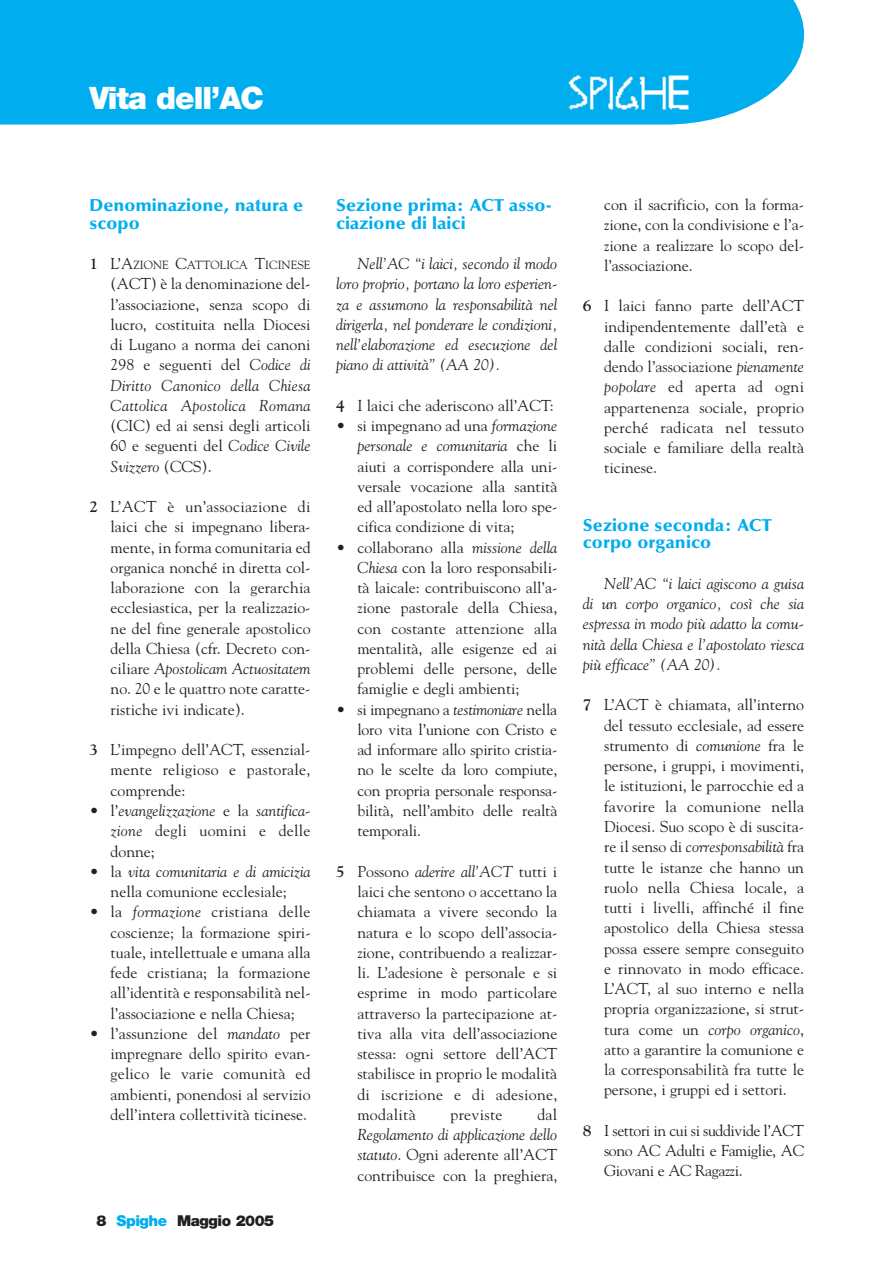
<style>
.page{position:relative;width:893px;height:1262px;background:#fff}
.page>*{position:absolute;margin:0;border:0;box-sizing:border-box;transform-origin:0 0}
.t1{font:900 30.9px "Helvetica Neue";letter-spacing:-.035em;color:#fff}
.t2{font:900 17.25px/17.2px "Optima";letter-spacing:.005em;color:#00aeef;scale:1.04 1}
.t3{font:15.75px/20.2px "Goudy";color:#231f20;text-align:justify}
.t4{font:italic 15.75px/20.2px "Goudy";color:#231f20;text-align:justify}
.t5{font:15.75px "Goudy";letter-spacing:.02em;color:#231f20}
.t6{font:900 15px "Helvetica Neue";letter-spacing:-.035em;color:#231f20}
.t7{font:11.85px "Goudy";color:#231f20}
.s1{font-weight:700;font-size:15.75px}
.s2{font-size:15.75px}
.s3{font-style:italic}
.s4{font-weight:700}
.s5{font-style:normal}
.s6{color:#00aeef}
</style>
<div class="page">
<div style="left:0;top:0;width:804px;height:124px;background:#00aeef"></div>
<img style="left:566px;top:74px;width:122px;height:37px">
<h1 class="t1" style="left:89px;top:87px;width:176px">Vita dell’AC</h1>
<p class="t2" style="left:89px;top:198px;width:207px">Denominazione, natura e scopo</p>
<p class="t7" style="left:89px;top:260px;width:223px"><span class="s1">1</span> <span class="s2">L’A</span>ZIONE <span class="s2">C</span>ATTOLICA <span class="s2">T</span>ICINESE</p>
<p class="t3" style="left:111px;top:275px;width:201px">(ACT) è la denominazione del&shy;l’associazione, senza scopo di lucro, costituita nella Diocesi di Lugano a norma dei canoni 298 e seguenti del <span class="s3">Codice di Diritto Canonico della Chiesa Cattolica Apostolica Romana</span></p>
<p class="t3" style="left:111px;top:417px;width:201px">(CIC) ed ai sensi degli articoli 60 e seguenti del <span class="s3">Codice Civile Svizzero</span> (CCS).</p>
<p class="t3" style="left:111px;top:498px;width:201px;text-indent:-21px"><span class="s4">2</span> L’ACT è un’associazione di laici che si impegnano libera&shy;mente, in forma comunitaria ed organica nonché in diretta col&shy;laborazione con la gerarchia ecclesiastica, per la realizzazio&shy;ne del fine generale apostolico della Chiesa (cfr. Decreto con&shy;ciliare <span class="s3">Apostolicam Actuositatem </span>no. 20 e le quattro note caratte&shy;ristiche ivi indicate).</p>
<p class="t3" style="left:111px;top:741px;width:201px;text-indent:-21px"><span class="s4">3</span> L’impegno dell’ACT, essenzial&shy;mente religioso e pastorale, comprende:</p>
<p class="t4" style="left:111px;top:801px;width:201px;text-indent:-21px"><span class="s5">• l’</span>evangelizzazione <span class="s5">e la</span> santifica&shy;zione <span class="s5">degli uomini e delle donne;</span></p>
<p class="t3" style="left:89px;top:862px;width:223px;text-align:center">• la <span class="s3">vita comunitaria e di amicizia </span>nella comunione ecclesiale;</p>
<p class="t3" style="left:111px;top:903px;width:201px;text-indent:-21px">• la <span class="s3">formazione</span> cristiana delle coscienze; la formazione spiri&shy;tuale, intellettuale e umana alla fede cristiana; la formazione all’identità e responsabilità nel&shy;l’associazione e nella Chiesa;</p>
<p class="t3" style="left:111px;top:1024px;width:201px;text-indent:-21px">• l’assunzione del <span class="s3">mandato</span> per impregnare dello spirito evan&shy;gelico le varie comunità ed ambienti, ponendosi al servizio dell’intera collettività ticinese.</p>
<p class="t6" style="left:97px;top:1215px;width:179px">8 <span class="s6">Spighe</span> Maggio 2005</p>
<p class="t2" style="left:336px;top:198px;width:209px">Sezione prima: ACT asso&shy;ciazione di laici</p>
<p class="t4" style="left:336px;top:255px;width:223px;text-indent:21px">Nell’AC “i laici, secondo il modo loro proprio, portano la loro esperien&shy;za e assumono la responsabilità nel dirigerla, nel ponderare le condizioni, nell’elaborazione ed esecuzione del piano di attività” (AA 20).</p>
<p class="t3" style="left:336px;top:396px;width:219px"><span class="s4">4</span> I laici che aderiscono all’ACT:</p>
<p class="t3" style="left:357px;top:417px;width:201px;text-indent:-21px">• si impegnano ad una <span class="s3">formazione personale e comunitaria</span> che li aiuti a corrispondere alla uni&shy;versale vocazione alla santità ed all’apostolato nella loro spe&shy;cifica condizione di vita;</p>
<p class="t3" style="left:357px;top:538px;width:201px;text-indent:-21px">• collaborano alla <span class="s3">missione della Chiesa</span> con la loro responsabili&shy;tà laicale: contribuiscono all’a&shy;zione pastorale della Chiesa, con costante attenzione alla mentalità, alle esigenze ed ai problemi delle persone, delle famiglie e degli ambienti;</p>
<p class="t3" style="left:357px;top:700px;width:201px;text-indent:-21px">• si impegnano a <span class="s3">testimoniare</span> nella loro vita l’unione con Cristo e ad informare allo spirito cristia&shy;no le scelte da loro compiute, con propria personale responsa&shy;bilità, nell’ambito delle realtà temporali.</p>
<p class="t3" style="left:357px;top:862px;width:201px;text-indent:-21px"><span class="s4">5</span> Possono <span class="s3">aderire all’ACT</span> tutti i laici che sentono o accettano la chiamata a vivere secondo la natura e lo scopo dell’associa&shy;zione, contribuendo a realizzar&shy;li. L’adesione è personale e si esprime in modo particolare attraverso la partecipazione at&shy;tiva alla vita dell’associazione stessa: ogni settore dell’ACT stabilisce in proprio le modalità di iscrizione e di adesione, modalità</p>
<p class="t5" style="left:450px;top:1108px;width:54px">previste</p>
<p class="t3" style="left:537px;top:1105px;width:21px">dal</p>
<p class="t3" style="left:357px;top:1125px;width:201px"><span class="s3">Regolamento di applicazione dello statuto</span>. Ogni aderente all’ACT contribuisce con la preghiera,</p>
<p class="t3" style="left:604px;top:196px;width:201px">con il sacrificio, con la forma&shy;zione, con la condivisione e l’a&shy;zione a realizzare lo scopo del&shy;l’associazione.</p>
<p class="t3" style="left:604px;top:297px;width:201px;text-indent:-21px"><span class="s4">6</span> I laici fanno parte dell’ACT indipendentemente dall’età e dalle condizioni sociali, ren&shy;dendo l’associazione <span class="s3">pienamente popolare</span> ed aperta ad ogni appartenenza sociale, proprio perché radicata nel tessuto sociale e familiare della realtà ticinese.</p>
<p class="t2" style="left:583px;top:518px;width:183px">Sezione seconda: ACT corpo organico</p>
<p class="t4" style="left:583px;top:574px;width:223px;text-indent:21px">Nell’AC “i laici agiscono a guisa di un corpo organico, così che sia espressa in modo più adatto la comu&shy;nità della Chiesa e l’apostolato riesca più efficace” (AA 20).</p>
<p class="t3" style="left:604px;top:696px;width:201px;text-indent:-21px"><span class="s4">7</span> L’ACT è chiamata, all’interno del tessuto ecclesiale, ad essere strumento di <span class="s3">comunione</span> fra le persone, i gruppi, i movimenti, le istituzioni, le parrocchie ed a favorire la comunione nella Diocesi. Suo scopo è di suscita&shy;re il senso di <span class="s3">corresponsabilità</span> fra tutte le istanze che hanno un ruolo nella Chiesa locale, a tutti i livelli, affinché il fine apostolico della Chiesa stessa possa essere sempre conseguito e rinnovato in modo efficace.<br>L’ACT, al suo interno e nella propria organizzazione, si strut&shy;tura come un <span class="s3">corpo organico</span>, atto a garantire la comunione e la corresponsabilità fra tutte le persone, i gruppi ed i settori.</p>
<p class="t3" style="left:604px;top:1121px;width:201px;text-indent:-21px"><span class="s4">8</span> I settori in cui si suddivide l’ACT sono AC Adulti e Famiglie, AC Giovani e AC Ragazzi.</p>
</div>
